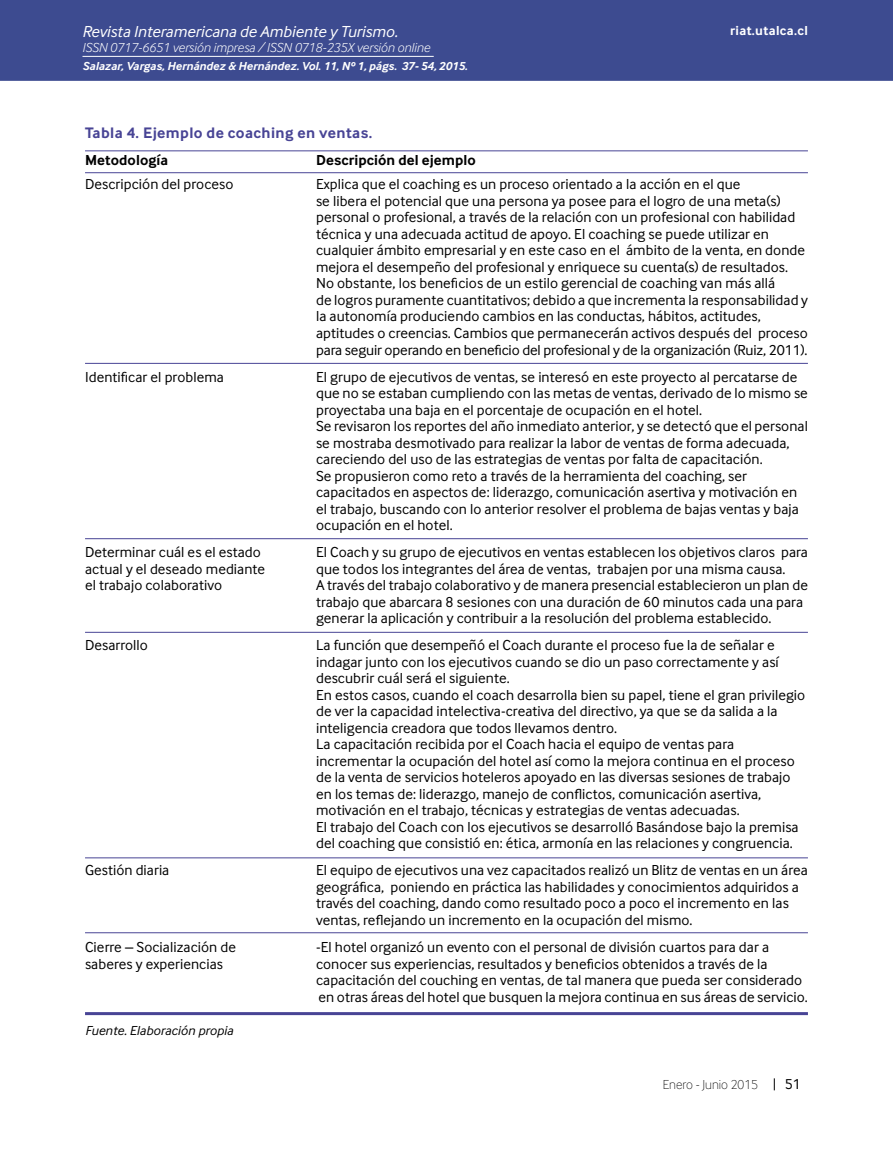
<style>
.page{position:relative;width:893px;height:1149px;background:#fff}
.page>*{position:absolute;margin:0;border:0;box-sizing:border-box;transform-origin:0 0}
.t1{font:italic 16.5px "Inter Face";color:#fff}
.t2{font:700 15.75px "Inter Face";letter-spacing:.025em;color:#484495}
.t3{font:15px/16.5px "Inter Face";letter-spacing:.005em;color:#000}
.t4{font:700 15px "Inter Face";letter-spacing:.005em;color:#000}
.t5{font:italic 300 13.5px "Inter Face";color:#fff}
.t6{font:italic 13.5px "Inter Face";letter-spacing:.005em;color:#000}
.t7{font:100 13.5px "Inter Face";color:#000}
.t8{font:700 13.5px "Inter Face";letter-spacing:.025em;color:#fff}
.t9{font:italic 700 12px "Inter Face";color:#fff}
</style>
<div class="page">
<div style="left:0;top:0;width:893px;height:81px;background:#3d4b90"></div>
<hr style="left:82px;top:56px;width:352px;height:1px;background:#fff">
<hr style="left:85px;top:150px;width:723px;height:1px;background:#484495">
<hr style="left:85px;top:172px;width:723px;height:1px;background:#484495">
<hr style="left:85px;top:363px;width:723px;height:1px;background:#484495">
<hr style="left:85px;top:538px;width:723px;height:1px;background:#484495">
<hr style="left:85px;top:631px;width:723px;height:1px;background:#484495">
<hr style="left:85px;top:857px;width:723px;height:1px;background:#484495">
<hr style="left:85px;top:932px;width:723px;height:1px;background:#484495">
<hr style="left:85px;top:1011px;width:723px;height:3px;background:#484495">
<p class="t1" style="left:82px;top:22px;width:317px">Revista Interamericana de Ambiente y Turismo.</p>
<p class="t5" style="left:82px;top:39px;width:349px">ISSN 0717-6651 versión impresa / ISSN 0718-235X versión online</p>
<p class="t9" style="left:82px;top:59px;width:387px">Salazar, Vargas, Hernández &amp; Hernández. Vol. 11, Nº 1, págs. 37- 54, 2015.</p>
<p class="t8" style="left:730px;top:22px;width:79px">riat.utalca.cl</p>
<p class="t2" style="left:85px;top:124px;width:289px">Tabla 4. Ejemplo de coaching en ventas.</p>
<p class="t4" style="left:85px;top:152px;width:85px">Metodología</p>
<p class="t4" style="left:316px;top:152px;width:161px">Descripción del ejemplo</p>
<p class="t3" style="left:85px;top:176px;width:150px">Descripción del proceso</p>
<p class="t3" style="left:316px;top:176px;width:493px">Explica que el coaching es un proceso orientado a la acción en el que<br>se libera el potencial que una persona ya posee para el logro de una meta(s) personal o profesional, a través de la relación con un profesional con habilidad técnica y una adecuada actitud de apoyo. El coaching se puede utilizar en cualquier ámbito empresarial y en este caso en el ámbito de la venta, en donde mejora el desempeño del profesional y enriquece su cuenta(s) de resultados.<br>No obstante, los beneficios de un estilo gerencial de coaching van más allá<br>de logros puramente cuantitativos; debido a que incrementa la responsabilidad y la autonomía produciendo cambios en las conductas, hábitos, actitudes, aptitudes o creencias. Cambios que permanecerán activos después del proceso para seguir operando en beneficio del profesional y de la organización (Ruiz, 2011).</p>
<p class="t3" style="left:85px;top:368px;width:140px">Identificar el problema</p>
<p class="t3" style="left:316px;top:368px;width:493px">El grupo de ejecutivos de ventas, se interesó en este proyecto al percatarse de que no se estaban cumpliendo con las metas de ventas, derivado de lo mismo se proyectaba una baja en el porcentaje de ocupación en el hotel.<br>Se revisaron los reportes del año inmediato anterior, y se detectó que el personal se mostraba desmotivado para realizar la labor de ventas de forma adecuada, careciendo del uso de las estrategias de ventas por falta de capacitación.<br>Se propusieron como reto a través de la herramienta del coaching, ser capacitados en aspectos de: liderazgo, comunicación asertiva y motivación en el trabajo, buscando con lo anterior resolver el problema de bajas ventas y baja ocupación en el hotel.</p>
<p class="t3" style="left:85px;top:543px;width:177px">Determinar cuál es el estado</p>
<p class="t3" style="left:316px;top:543px;width:493px">El Coach y su grupo de ejecutivos en ventas establecen los objetivos claros para</p>
<p class="t3" style="left:85px;top:560px;width:182px">actual y el deseado mediante</p>
<p class="t3" style="left:316px;top:560px;width:471px">que todos los integrantes del área de ventas, trabajen por una misma causa.</p>
<p class="t3" style="left:85px;top:576px;width:139px">el trabajo colaborativo</p>
<p class="t3" style="left:316px;top:576px;width:493px">A través del trabajo colaborativo y de manera presencial establecieron un plan de trabajo que abarcara 8 sesiones con una duración de 60 minutos cada una para generar la aplicación y contribuir a la resolución del problema establecido.</p>
<p class="t3" style="left:85px;top:636px;width:64px">Desarrollo</p>
<p class="t3" style="left:316px;top:636px;width:491px">La función que desempeñó el Coach durante el proceso fue la de señalar e indagar junto con los ejecutivos cuando se dio un paso correctamente y así descubrir cuál será el siguiente.<br>En estos casos, cuando el coach desarrolla bien su papel, tiene el gran privilegio de ver la capacidad intelectiva-creativa del directivo, ya que se da salida a la inteligencia creadora que todos llevamos dentro.<br>La capacitación recibida por el Coach hacia el equipo de ventas para incrementar la ocupación del hotel así como la mejora continua en el proceso de la venta de servicios hoteleros apoyado en las diversas sesiones de trabajo en los temas de: liderazgo, manejo de conflictos, comunicación asertiva, motivación en el trabajo, técnicas y estrategias de ventas adecuadas.<br>El trabajo del Coach con los ejecutivos se desarrolló Basándose bajo la premisa del coaching que consistió en: ética, armonía en las relaciones y congruencia.</p>
<p class="t3" style="left:85px;top:861px;width:86px">Gestión diaria</p>
<p class="t3" style="left:316px;top:861px;width:493px">El equipo de ejecutivos una vez capacitados realizó un Blitz de ventas en un área geográfica, poniendo en práctica las habilidades y conocimientos adquiridos a través del coaching, dando como resultado poco a poco el incremento en las ventas, reflejando un incremento en la ocupación del mismo.</p>
<p class="t3" style="left:85px;top:938px;width:153px">Cierre – Socialización de</p>
<p class="t3" style="left:316px;top:938px;width:454px">-El hotel organizó un evento con el personal de división cuartos para dar a</p>
<p class="t3" style="left:85px;top:954px;width:139px">saberes y experiencias</p>
<p class="t3" style="left:316px;top:954px;width:493px">conocer sus experiencias, resultados y beneficios obtenidos a través de la capacitación del couching en ventas, de tal manera que pueda ser considerado en otras áreas del hotel que busquen la mejora continua en sus áreas de servicio.</p>
<p class="t6" style="left:85px;top:1022px;width:150px">Fuente. Elaboración propia</p>
<p class="t7" style="left:663px;top:1076px;width:97px">Enero - Junio 2015</p>
<p class="t3" style="left:785px;top:1075px;width:18px">51</p>
</div>
